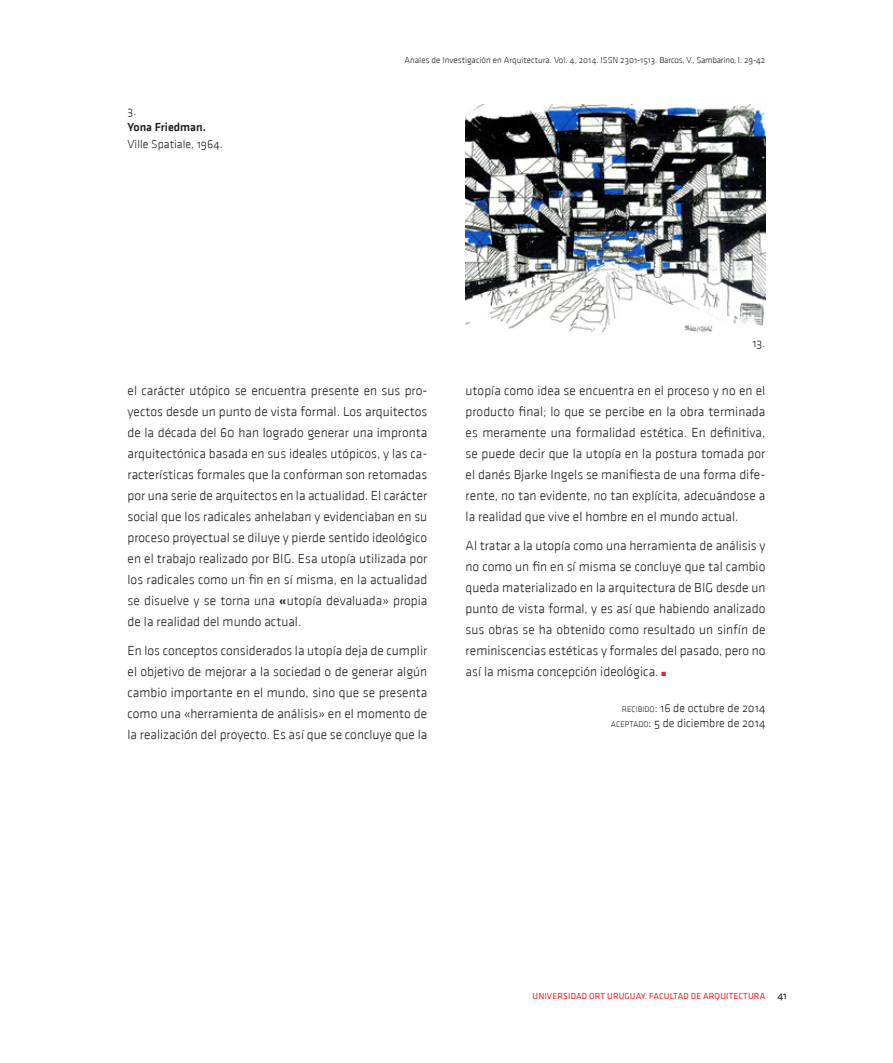
<style>
.page{position:relative;width:893px;height:1063px;background:#fff}
.page>*{position:absolute;margin:0;border:0;box-sizing:border-box;transform-origin:0 0}
.t1{font:13.5px/21px "Klavika Light OSF";color:#231f20;text-align:justify}
.t2{font:12px/15px "Klavika Light OSF";color:#231f20;text-align:right}
.t3{font:12px "Klavika Medium OSF";color:#231f20}
.t4{font:9px "Klavika Light OSF";color:#231f20}
.t5{font:9px "Klavika Regular OSF";letter-spacing:.015em;color:#ee1d23}
.t6{font:6px "Zapf Dingbats ITC";color:#ee1d23}
.s1{font-family:"Klavika Bold OSF"}
.s2{font-size:8.4px}
.s3{font-style:inherit}
.s4{font-size:10.5px;color:#231f20}
</style>
<div class="page">
<img style="left:466px;top:104px;width:299px;height:228px">
<p class="t2" style="left:128px;top:103px;width:10px">3.</p>
<p class="t3" style="left:128px;top:121px;width:80px">Yona Friedman.</p>
<p class="t2" style="left:128px;top:136px;width:97px">Ville Spatiale, 1964.</p>
<p class="t4" style="left:405px;top:55px;width:362px">Anales de Investigación en Arquitectura. Vol. 4, 2014. ISSN 2301-1513. Barcos, V., Sambarino, I. 29-42</p>
<p class="t2" style="left:752px;top:336px;width:14px">13.</p>
<p class="t1" style="left:128px;top:380px;width:301px">el carácter utópico se encuentra presente en sus pro&shy;yectos desde un punto de vista formal. Los arquitectos de la década del 60 han logrado generar una impronta arquitectónica basada en sus ideales utópicos, y las ca&shy;racterísticas formales que la conforman son retomadas por una serie de arquitectos en la actualidad. El carácter social que los radicales anhelaban y evidenciaban en su proceso proyectual se diluye y pierde sentido ideológico en el trabajo realizado por Big . Esa utopía utilizada por los radicales como un fin en sí misma, en la actualidad se disuelve y se torna una <span class="s1">«</span>utopía devaluada» propia de la realidad del mundo actual.</p>
<p class="t1" style="left:128px;top:640px;width:301px">En los conceptos considerados la utopía deja de cumplir el objetivo de mejorar a la sociedad o de generar algún cambio importante en el mundo, sino que se presenta como una «herramienta de análisis» en el momento de la realización del proyecto. Es así que se concluye que la</p>
<p class="t1" style="left:466px;top:380px;width:301px">utopía como idea se encuentra en el proceso y no en el producto final; lo que se percibe en la obra terminada es meramente una formalidad estética. En definitiva, se puede decir que la utopía en la postura tomada por el danés Bjarke Ingels se manifiesta de una forma dife&shy;rente, no tan evidente, no tan explícita, adecuándose a la realidad que vive el hombre en el mundo actual.</p>
<p class="t1" style="left:466px;top:535px;width:301px">Al tratar a la utopía como una herramienta de análisis y no como un fin en sí misma se concluye que tal cambio queda materializado en la arquitectura de Big desde un punto de vista formal, y es así que habiendo analizado sus obras se ha obtenido como resultado un sinfín de reminiscencias estéticas y formales del pasado, pero no así la misma concepción ideológica.</p>
<p class="t6" style="left:661px;top:671px;width:6px">■</p>
<p class="t2" style="left:611px;top:701px;width:156px"><span class="s2">RECIBIDO</span><span class="s3">:</span> 16 de octubre de 2014<br><span class="s2">ACEPTADO</span><span class="s3">:</span> 5 de diciembre de 2014</p>
<p class="t5" style="left:533px;top:992px;width:256px">UNIVERSIDAD ORT URU GUAY. FACU LTAD DE ARQU ITECTU RA <span class="s4">41</span></p>
</div>
